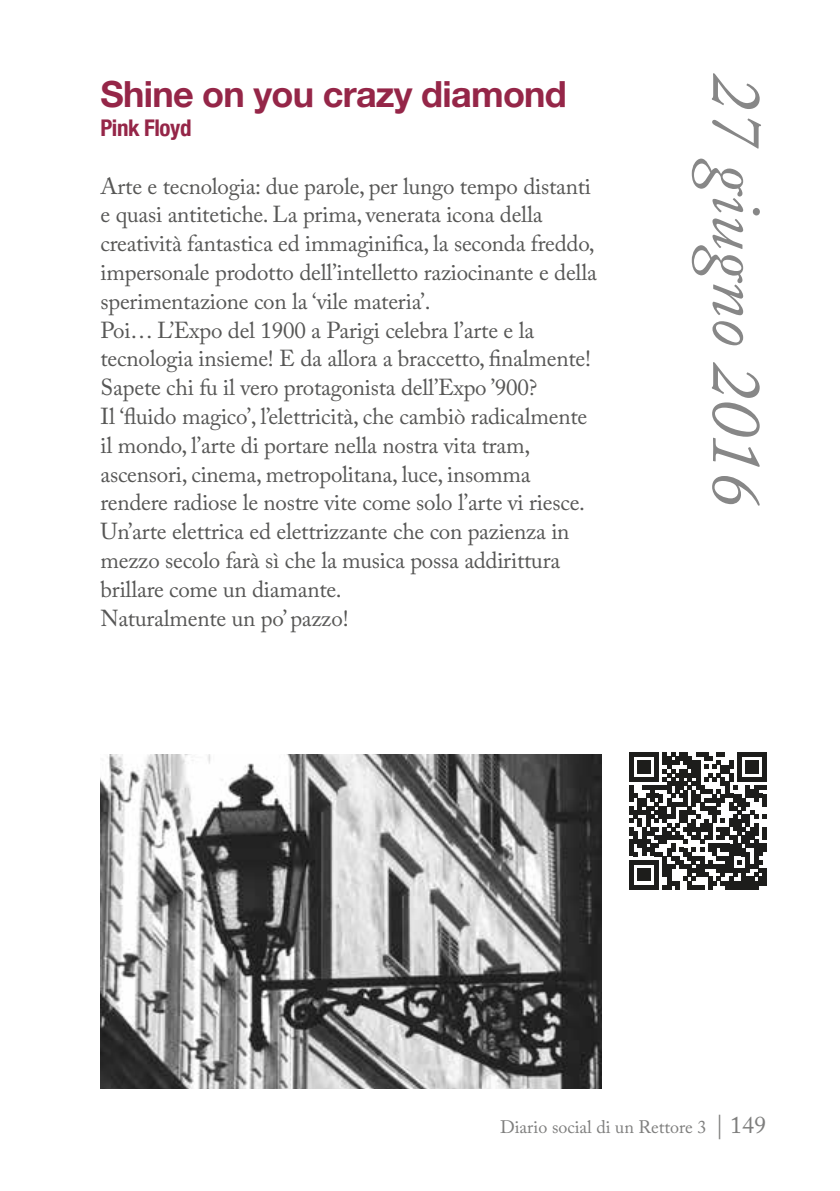
<style>
.page{position:relative;width:840px;height:1191px;background:#fff}
.page>*{position:absolute;margin:0;border:0;box-sizing:border-box;transform-origin:0 0}
.t1{font:italic 72px "Adobe Caslon Pro";color:#878787}
.t2{font:700 36px "Helvetica Neue";letter-spacing:-.02em;color:#952648}
.t3{font:23px/28.8px "Adobe Caslon Pro";letter-spacing:-.01em;color:#575756}
.t4{font:700 condensed 23px "Helvetica Neue";letter-spacing:-.02em;color:#952648}
.t5{font:18px "Adobe Caslon Pro";color:#7e7e7d}
.s1{font-size:24px}
</style>
<div class="page">
<svg style="left:629px;top:752px;width:137px;height:137px"></svg>
<img style="left:100px;top:754px;width:501px;height:334px">
<h2 class="t2" style="left:100px;top:66px;width:467px">Shine on you crazy diamond</h2>
<p class="t4" style="left:100px;top:109px;width:92px">Pink Floyd</p>
<p class="t3" style="left:100px;top:171px;width:497px">Arte e tecnologia: due parole, per lungo tempo distanti e quasi antitetiche. La prima, venerata icona della creatività fantastica ed immaginifica, la seconda freddo, impersonale prodotto dell’intelletto raziocinante e della sperimentazione con la ‘vile materia’.<br>Poi… L’Expo del 1900 a Parigi celebra l’arte e la tecnologia insieme! E da allora a braccetto, finalmente!<br>Sapete chi fu il vero protagonista dell’Expo ’900?<br>Il ‘fluido magico’, l’elettricità, che cambiò radicalmente il mondo, l’arte di portare nella nostra vita tram, ascensori, cinema, metropolitana, luce, insomma rendere radiose le nostre vite come solo l’arte vi riesce.<br>Un’arte elettrica ed elettrizzante che con pazienza in mezzo secolo farà sì che la musica possa addirittura brillare come un diamante.<br>Naturalmente un po’ pazzo!</p>
<h1 class="t1" style="left:779px;top:74px;width:434px;rotate:90deg">27 giugno 2016</h1>
<p class="t5" style="left:500px;top:1116px;width:267px">Diario social di un Rettore 3 <span class="s1">| 149</span></p>
</div>
